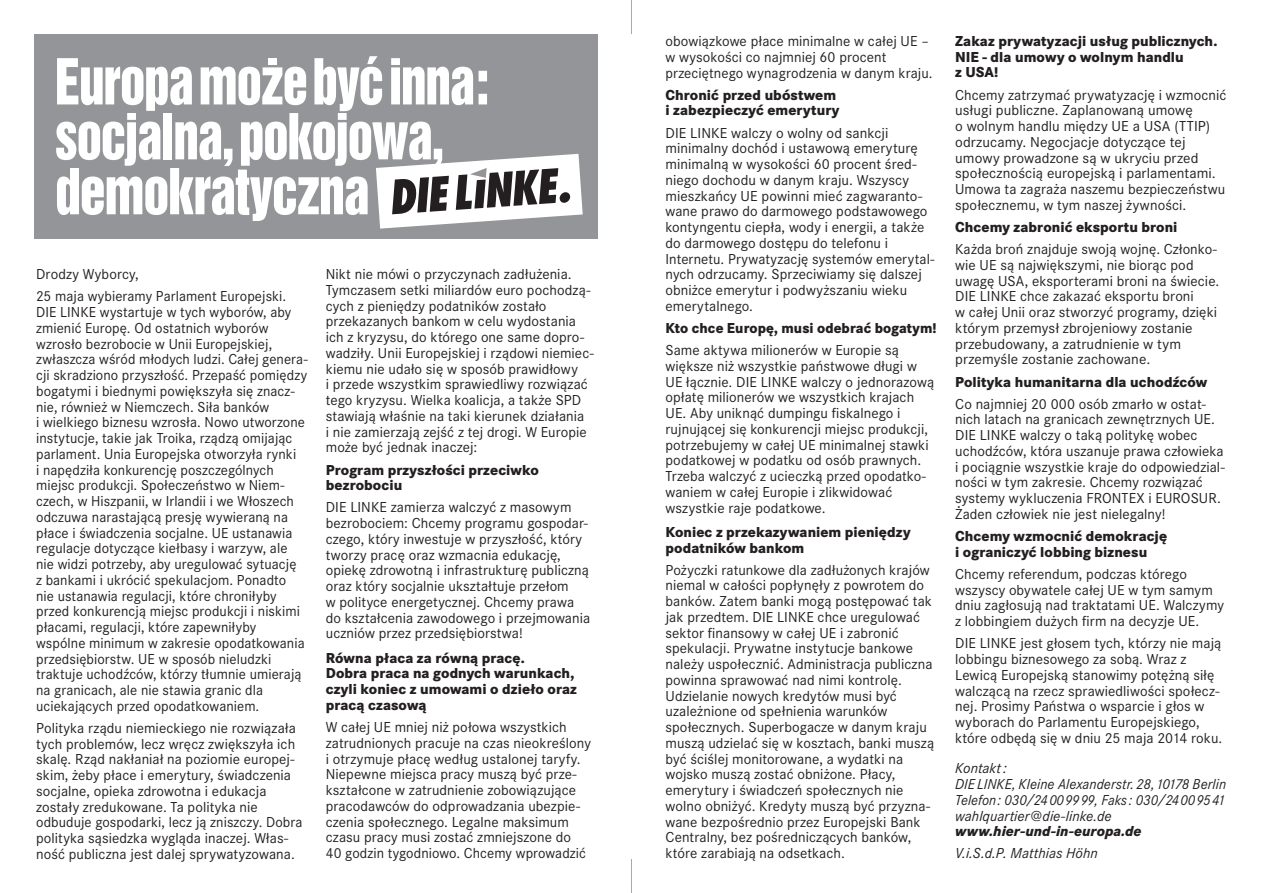
<style>
.page{position:relative;width:1263px;height:893px;background:#fff}
.page>*{position:absolute;margin:0;border:0;box-sizing:border-box;transform-origin:0 0}
.t1{font:57.9px/54.9px "Helvetica Inserat";letter-spacing:-.025em;color:#fff;scale:.88 1}
.t2{font:15px/15.8px "Corporate S";letter-spacing:.005em;color:#231f20}
.t3{font:800 15px/15.8px "Corporate S";letter-spacing:.005em;color:#231f20;scale:.95 1}
.t4{font:italic 15px/15.8px "Corporate S";letter-spacing:.005em;color:#231f20}
.t5{font:800 15px "Corporate S";letter-spacing:.005em;color:#231f20;scale:.92 1}
.t6{font:italic 800 15px "Corporate S";letter-spacing:.005em;color:#231f20;scale:.95 1}
</style>
<div class="page">
<hr style="left:631px;top:0;width:1px;height:34px;background:#a8a9ad">
<hr style="left:631px;top:859px;width:1px;height:34px;background:#a8a9ad">
<div style="left:34px;top:34px;width:563px;height:204px;background:#939598"></div>
<svg style="left:367px;top:56px;width:11px;height:8px"></svg>
<svg style="left:376px;top:154px;width:207px;height:75px"></svg>
<div style="left:268px;top:58px;width:9px;height:7px;background:#fff"></div>
<h1 class="t1" style="left:55px;top:56px;width:495px">Europa moze byc inna: socjalna, pokojowa, demokratyczna</h1>
<p class="t2" style="left:36px;top:263px;width:252px;line-height:22.2px">Drodzy Wyborcy,<br>25 maja wybieramy Parlament Europejski.</p>
<p class="t2" style="left:36px;top:304px;width:273px">DIE LINKE wystartuje w tych wyborów, aby zmienić Europę. Od ostatnich wyborów wzrosło bezrobocie w Unii Europejskiej, zwłaszcza wśród młodych ludzi. Całej genera&shy;cji skradziono przyszłość. Przepaść pomiędzy bogatymi i biednymi powiększyła się znacz&shy;nie, również w Niemczech. Siła banków<br>i wielkiego biznesu wzrosła. Nowo utworzone instytucje, takie jak Troika, rządzą omijając parlament. Unia Europejska otworzyła rynki<br>i napędziła konkurencję poszczególnych miejsc produkcji. Społeczeństwo w Niem&shy;czech, w Hiszpanii, w Irlandii i we Włoszech odczuwa narastającą presję wywieraną na płace i świadczenia socjalne. UE ustanawia regulacje dotyczące kiełbasy i warzyw, ale nie widzi potrzeby, aby uregulować sytuację<br>z bankami i ukrócić spekulacjom. Ponadto<br>nie ustanawia regulacji, które chroniłyby przed konkurencją miejsc produkcji i niskimi płacami, regulacji, które zapewniłyby wspólne minimum w zakresie opodatkowania przedsiębiorstw. UE w sposób nieludzki traktuje uchodźców, którzy tłumnie umierają na granicach, ale nie stawia granic dla uciekających przed opodatkowaniem.</p>
<p class="t2" style="left:36px;top:720px;width:268px">Polityka rządu niemieckiego nie rozwiązała tych problemów, lecz wręcz zwiększyła ich skalę. Rząd nakłaniał na poziomie europej&shy;skim, żeby płace i emerytury, świadczenia socjalne, opieka zdrowotna i edukacja zostały zredukowane. Ta polityka nie odbuduje gospodarki, lecz ją zniszczy. Dobra polityka sąsiedzka wygląda inaczej. Włas&shy;ność publiczna jest dalej sprywatyzowana.</p>
<p class="t2" style="left:326px;top:266px;width:270px">Nikt nie mówi o przyczynach zadłużenia.<br>Tymczasem setki miliardów euro pochodzą&shy;cych z pieniędzy podatników zostało przekazanych bankom w celu wydostania ich z kryzysu, do którego one same dopro&shy;wadziły. Unii Europejskiej i rządowi niemiec&shy;kiemu nie udało się w sposób prawidłowy<br>i przede wszystkim sprawiedliwy rozwiązać tego kryzysu. Wielka koalicja, a także SPD stawiają właśnie na taki kierunek działania<br>i nie zamierzają zejść z tej drogi. W Europie może być jednak inaczej:</p>
<p class="t3" style="left:326px;top:462px;width:226px">Program przyszłości przeciwko bezrobociu</p>
<p class="t2" style="left:326px;top:500px;width:266px">DIE LINKE zamierza walczyć z masowym bezrobociem: Chcemy programu gospodar&shy;czego, który inwestuje w przyszłość, który tworzy pracę oraz wzmacnia edukację, opiekę zdrowotną i infrastrukturę publiczną oraz który socjalnie ukształtuje przełom<br>w polityce energetycznej. Chcemy prawa do kształcenia zawodowego i przejmowania uczniów przez przedsiębiorstwa!</p>
<p class="t3" style="left:326px;top:650px;width:266px">Równa płaca za równą pracę.<br>Dobra praca na godnych warunkach, czyli koniec z umowami o dzieło oraz pracą czasową</p>
<p class="t2" style="left:326px;top:719px;width:267px">W całej UE mniej niż połowa wszystkich zatrudnionych pracuje na czas nieokreślony i otrzymuje płacę według ustalonej taryfy.<br>Niepewne miejsca pracy muszą być prze&shy;kształcone w zatrudnienie zobowiązujące pracodawców do odprowadzania ubezpie&shy;czenia społecznego. Legalne maksimum czasu pracy musi zostać zmniejszone do<br>40 godzin tygodniowo. Chcemy wprowadzić</p>
<p class="t2" style="left:665px;top:33px;width:269px">obowiązkowe płace minimalne w całej UE – w wysokości co najmniej 60 procent przeciętnego wynagrodzenia w danym kraju.</p>
<p class="t3" style="left:665px;top:87px;width:185px">Chronić przed ubóstwem i zabezpieczyć emerytury</p>
<p class="t2" style="left:665px;top:125px;width:271px">DIE LINKE walczy o wolny od sankcji minimalny dochód i ustawową emeryturę minimalną w wysokości 60 procent śred&shy;niego dochodu w danym kraju. Wszyscy mieszkańcy UE powinni mieć zagwaranto&shy;wane prawo do darmowego podstawowego kontyngentu ciepła, wody i energii, a także do darmowego dostępu do telefonu i Internetu. Prywatyzację systemów emerytal&shy;nych odrzucamy. Sprzeciwiamy się dalszej obniżce emerytur i podwyższaniu wieku emerytalnego.</p>
<p class="t5" style="left:665px;top:319px;width:296px">Kto chce Europę, musi odebrać bogatym!</p>
<p class="t2" style="left:665px;top:342px;width:270px">Same aktywa milionerów w Europie są większe niż wszystkie państwowe długi w UE łącznie. DIE LINKE walczy o jednorazową opłatę milionerów we wszystkich krajach UE. Aby uniknąć dumpingu fiskalnego i rujnującej się konkurencji miejsc produkcji, potrzebujemy w całej UE minimalnej stawki podatkowej w podatku od osób prawnych.<br>Trzeba walczyć z ucieczką przed opodatko&shy;waniem w całej Europie i zlikwidować wszystkie raje podatkowe.</p>
<p class="t3" style="left:665px;top:524px;width:259px">Koniec z przekazywaniem pieniędzy podatników bankom</p>
<p class="t2" style="left:665px;top:562px;width:270px">Pożyczki ratunkowe dla zadłużonych krajów niemal w całości popłynęły z powrotem do banków. Zatem banki mogą postępować tak jak przedtem. DIE LINKE chce uregulować sektor finansowy w całej UE i zabronić spekulacji. Prywatne instytucje bankowe należy uspołecznić. Administracja publiczna powinna sprawować nad nimi kontrolę.<br>Udzielanie nowych kredytów musi być uzależnione od spełnienia warunków społecznych. Superbogacze w danym kraju muszą udzielać się w kosztach, banki muszą być ściślej monitorowane, a wydatki na wojsko muszą zostać obniżone. Płacy, emerytury i świadczeń społecznych nie wolno obniżyć. Kredyty muszą być przyzna&shy;wane bezpośrednio przez Europejski Bank Centralny, bez pośredniczących banków, które zarabiają na odsetkach.</p>
<p class="t3" style="left:955px;top:34px;width:278px">Zakaz prywatyzacji usług publicznych.<br>NIE - dla umowy o wolnym handlu<br>z USA!</p>
<p class="t2" style="left:955px;top:87px;width:273px">Chcemy zatrzymać prywatyzację i wzmocnić usługi publiczne. Zaplanowaną umowę<br>o wolnym handlu między UE a USA (TTIP) odrzucamy. Negocjacje dotyczące tej umowy prowadzone są w ukryciu przed społecznością europejską i parlamentami.<br>Umowa ta zagraża naszemu bezpieczeństwu społecznemu, w tym naszej żywności.</p>
<p class="t3" style="left:955px;top:220px;width:235px">Chcemy zabronić eksportu broni</p>
<p class="t2" style="left:955px;top:241px;width:266px">Każda broń znajduje swoją wojnę. Członko&shy;wie UE są największymi, nie biorąc pod uwagę USA, eksporterami broni na świecie.<br>DIE LINKE chce zakazać eksportu broni<br>w całej Unii oraz stworzyć programy, dzięki którym przemysł zbrojeniowy zostanie przebudowany, a zatrudnienie w tym przemyśle zostanie zachowane.</p>
<p class="t3" style="left:955px;top:374px;width:267px">Polityka humanitarna dla uchodźców</p>
<p class="t2" style="left:955px;top:396px;width:271px">Co najmniej 20 000 osób zmarło w ostat&shy;nich latach na granicach zewnętrznych UE.<br>DIE LINKE walczy o taką politykę wobec uchodźców, która uszanuje prawa człowieka i pociągnie wszystkie kraje do odpowiedzial&shy;ności w tym zakresie. Chcemy rozwiązać systemy wykluczenia FRONTEX i EUROSUR.<br>Żaden człowiek nie jest nielegalny!</p>
<p class="t3" style="left:955px;top:529px;width:225px">Chcemy wzmocnić demokrację i ograniczyć lobbing biznesu</p>
<p class="t2" style="left:955px;top:566px;width:270px">Chcemy referendum, podczas którego wszyscy obywatele całej UE w tym samym dniu zagłosują nad traktatami UE. Walczymy z lobbingiem dużych firm na decyzje UE.</p>
<p class="t2" style="left:955px;top:635px;width:269px">DIE LINKE jest głosem tych, którzy nie mają lobbingu biznesowego za sobą. Wraz z Lewicą Europejską stanowimy potężną siłę walczącą na rzecz sprawiedliwości społecz&shy;nej. Prosimy Państwa o wsparcie i głos w wyborach do Parlamentu Europejskiego, które odbędą się w dniu 25 maja 2014 roku.</p>
<p class="t4" style="left:955px;top:761px;width:272px">Kontakt:<br>DIELINKE, Kleine Alexanderstr. 28,10178 Berlin Telefon: 030/24009999, Faks : 030/24009541 wahlquartier@die-linke.de</p>
<p class="t6" style="left:955px;top:822px;width:198px">www.hier-und-in-europa.de</p>
<p class="t4" style="left:955px;top:846px;width:144px">V.i.S.d.P. Matthias Höhn</p>
</div>
